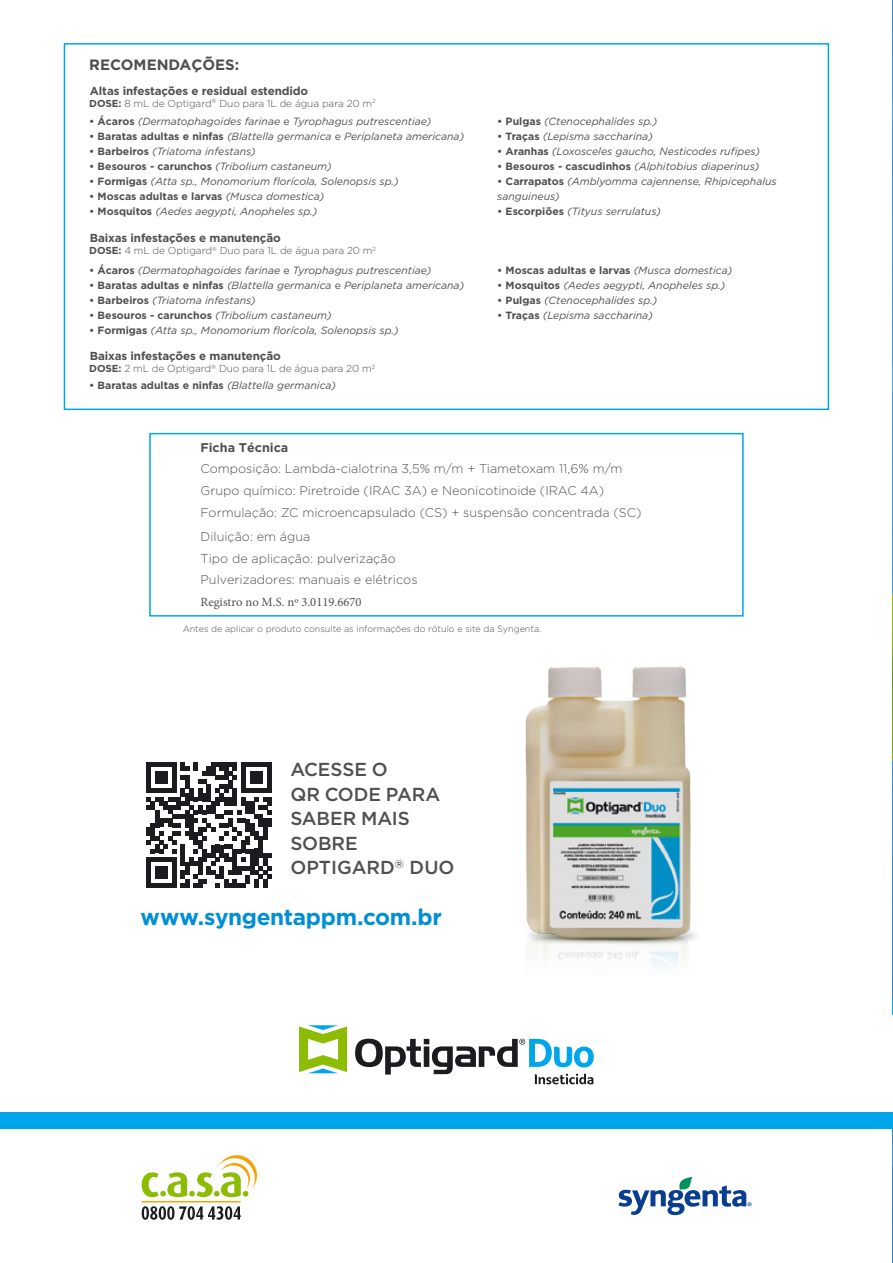
<style>
.page{position:relative;width:893px;height:1263px;background:#fff}
.page>*{position:absolute;margin:0;border:0;box-sizing:border-box;transform-origin:0 0}
.t1{font:700 22.5px "Gotham";letter-spacing:-.015em;color:#008fd7}
.t2{font:500 18.75px/24.5px "Gotham";letter-spacing:-.005em;color:#504f53}
.t3{font:700 15px "Gotham";color:#504f53}
.t4{font:300 12.6px/22.2px "Gotham";color:#504f53}
.t5{font:12.6px "Minion Pro";color:#504f53}
.t6{font:700 12.6px "Gotham";color:#504f53}
.t7{font:700 11.55px "Gotham";letter-spacing:-.01em;color:#504f53}
.t8{font:italic 10.5px/15px "Luks Book Italic Luks";color:#504f53}
.t9{font:700 10.5px "Gotham";color:#504f53}
.t10{font:300 10.2px "Gotham";letter-spacing:-.01em;color:#504f53}
.t11{font:300 9px "Gotham";color:#504f53}
.s1{font-weight:700}
.s2{font-family:"Gotham";font-weight:700;font-style:normal}
.s3{font-family:"Gotham";font-style:normal}
.s4{font-family:"Luks Book Italic Luks";font-weight:400;font-style:italic}
</style>
<div class="page">
<svg style="left:892px;top:0;width:1px;height:1263px"></svg>
<svg style="left:892px;top:159px;width:1px;height:43px"></svg>
<svg style="left:892px;top:289px;width:1px;height:57px"></svg>
<svg style="left:892px;top:256px;width:1px;height:25px"></svg>
<svg style="left:892px;top:1032px;width:1px;height:105px"></svg>
<svg style="left:892px;top:1203px;width:1px;height:44px"></svg>
<img style="left:892px;top:401px;width:1px;height:392px">
<hr style="left:892px;top:690px;width:1px;height:329px;background:#008fd7">
<svg style="left:146px;top:762px;width:125px;height:126px"></svg>
<img style="left:525px;top:666px;width:171px;height:301px">
<div style="left:0;top:1112px;width:893px;height:16px;background:#00a6eb"></div>
<svg style="left:142px;top:1155px;width:115px;height:42px"></svg>
<svg style="left:142px;top:1206px;width:99px;height:14px"></svg>
<hr style="left:142px;top:1201px;width:99px;height:1px;background:#f5a300">
<svg style="left:618px;top:1177px;width:133px;height:38px"></svg>
<div style="left:149px;top:433px;width:595px;height:184px;border:2px solid #00a6eb"></div>
<div style="left:64px;top:43px;width:765px;height:367px;border:2px solid #00a6eb"></div>
<svg style="left:299px;top:1025px;width:48px;height:48px"></svg>
<svg style="left:355px;top:1039px;width:239px;height:45px"></svg>
<svg style="left:892px;top:0;width:1px;height:92px"></svg>
<h3 class="t3" style="left:89px;top:56px;width:152px">RECOMENDAÇÕES:</h3>
<p class="t7" style="left:90px;top:84px;width:220px">Altas infestações e residual estendido</p>
<p class="t10" style="left:89px;top:98px;width:288px"><span class="s1">DOSE:</span> 8 mL de Optigard<sup>®</sup> Duo para 1L de água para 20 m<sup>2</sup></p>
<p class="t8" style="left:89px;top:114px;width:344px"><span class="s2">• Ácaros</span> (Dermatophagoides farinae <span class="s3">e</span> Tyrophagus putrescentiae)</p>
<p class="t8" style="left:89px;top:129px;width:376px"><span class="s2">• Baratas adultas e ninfas</span> (Blattella germanica <span class="s3">e</span> Periplaneta americana)</p>
<p class="t8" style="left:89px;top:144px;width:168px"><span class="s2">• Barbeiros</span> (Triatoma infestans)</p>
<p class="t8" style="left:89px;top:159px;width:244px"><span class="s2">• Besouros - carunchos</span> (Tribolium castaneum)</p>
<p class="t8" style="left:89px;top:174px;width:311px"><span class="s2">• Formigas</span> (Atta sp., Monomorium florícola, Solenopsis sp.)</p>
<p class="t9" style="left:89px;top:190px;width:237px">• Moscas adultas e larvas <span class="s4">(Musca domestica)</span></p>
<p class="t8" style="left:89px;top:204px;width:230px"><span class="s2">• Mosquitos</span> (Aedes aegypti, Anopheles sp.)</p>
<p class="t7" style="left:90px;top:232px;width:192px">Baixas infestações e manutenção</p>
<p class="t10" style="left:89px;top:245px;width:288px"><span class="s1">DOSE:</span> 4 mL de Optigard<sup>®</sup> Duo para 1L de água para 20 m<sup>2</sup></p>
<p class="t8" style="left:89px;top:263px;width:344px"><span class="s2">• Ácaros</span> (Dermatophagoides farinae <span class="s3">e</span> Tyrophagus putrescentiae)</p>
<p class="t8" style="left:89px;top:278px;width:376px"><span class="s2">• Baratas adultas e ninfas</span> (Blattella germanica <span class="s3">e</span> Periplaneta americana)</p>
<p class="t8" style="left:89px;top:293px;width:168px"><span class="s2">• Barbeiros</span> (Triatoma infestans)</p>
<p class="t8" style="left:89px;top:308px;width:244px"><span class="s2">• Besouros - carunchos</span> (Tribolium castaneum)</p>
<p class="t8" style="left:89px;top:323px;width:311px"><span class="s2">• Formigas</span> (Atta sp., Monomorium florícola, Solenopsis sp.)</p>
<p class="t7" style="left:90px;top:349px;width:192px">Baixas infestações e manutenção</p>
<p class="t10" style="left:89px;top:363px;width:287px"><span class="s1">DOSE:</span> 2 mL de Optigard<sup>®</sup> Duo para 1L de água para 20 m<sup>2</sup></p>
<p class="t9" style="left:89px;top:379px;width:248px">• Baratas adultas e ninfas <span class="s4">(Blattella germanica)</span></p>
<p class="t8" style="left:497px;top:114px;width:162px"><span class="s2">• Pulgas</span> (Ctenocephalides sp.)</p>
<p class="t8" style="left:497px;top:129px;width:157px"><span class="s2">• Traças</span> (Lepisma saccharina)</p>
<p class="t8" style="left:497px;top:144px;width:264px"><span class="s2">• Aranhas</span> (Loxosceles gaucho, Nesticodes rufipes)</p>
<p class="t8" style="left:497px;top:159px;width:264px"><span class="s2">• Besouros - cascudinhos</span> (Alphitobius diaperinus)</p>
<p class="t8" style="left:497px;top:174px;width:281px"><span class="s2">• Carrapatos</span> (Amblyomma cajennense, Rhipicephalus sanguineus)</p>
<p class="t8" style="left:497px;top:204px;width:165px"><span class="s2">• Escorpiões</span> (Tityus serrulatus)</p>
<p class="t9" style="left:497px;top:264px;width:237px">• Moscas adultas e larvas <span class="s4">(Musca domestica)</span></p>
<p class="t8" style="left:497px;top:278px;width:230px"><span class="s2">• Mosquitos</span> (Aedes aegypti, Anopheles sp.)</p>
<p class="t8" style="left:497px;top:293px;width:162px"><span class="s2">• Pulgas</span> (Ctenocephalides sp.)</p>
<p class="t8" style="left:497px;top:308px;width:157px"><span class="s2">• Traças</span> (Lepisma saccharina)</p>
<p class="t6" style="left:201px;top:440px;width:89px">Ficha Técnica</p>
<p class="t4" style="left:201px;top:457px;width:443px">Composição: Lambda-cialotrina 3,5% m/m + Tiametoxam 11,6% m/m<br>Grupo químico: Piretroide (IRAC 3A) e Neonicotinoide (IRAC 4A)<br>Formulação: ZC microencapsulado (CS) + suspensão concentrada (SC)</p>
<p class="t4" style="left:201px;top:525px;width:197px">Diluição: em água<br>Tipo de aplicação: pulverização</p>
<p class="t4" style="left:201px;top:568px;width:219px">Pulverizadores: manuais e elétricos</p>
<p class="t5" style="left:201px;top:593px;width:163px">Registro no M.S. nº 3.0119.6670</p>
<p class="t11" style="left:183px;top:623px;width:360px">Antes de aplicar o produto consulte as informações do rótulo e site da Syngenta.</p>
<h2 class="t2" style="left:290px;top:757px;width:166px">ACESSE O<br>QR CODE PARA<br>SABER MAIS<br>SOBRE<br>OPTIGARD<sup>®</sup> DUO</h2>
<h1 class="t1" style="left:141px;top:904px;width:303px">www.syngentappm.com.br</h1>
</div>
